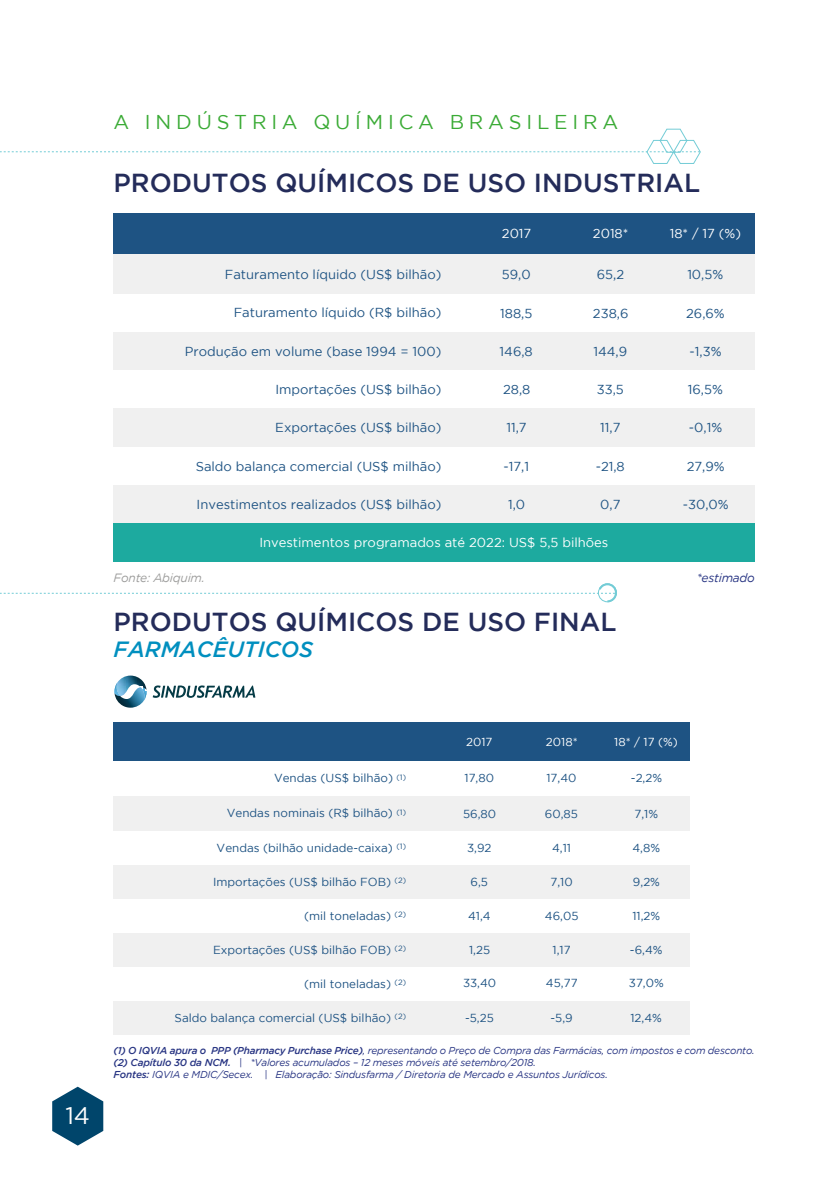
<style>
.page{position:relative;width:840px;height:1191px;background:#fff}
.page>*{position:absolute;margin:0;border:0;box-sizing:border-box;transform-origin:0 0}
.t1{font:500 26px "Gotham";color:#242c5a}
.t2{font:24px "Gotham";color:#fff}
.t3{font:italic 500 22px "Gotham";color:#008fbf}
.t4{font:20px "Gotham";letter-spacing:.24em;color:#3bab36}
.t5{font:13px "Gotham";color:#1e5383}
.t6{font:13px "Gotham";color:#fff}
.t7{font:italic 12px "Gotham";letter-spacing:-.02em;color:#9d9d9c}
.t8{font:italic 12px "Gotham";letter-spacing:-.02em;color:#283583}
.t9{font:11.6px "Gotham";color:#1e5383}
.t10{font:11.6px "Gotham";color:#fff}
.t11{font:italic 10px/12px "Gotham";letter-spacing:-.02em;color:#283583}
.s1{font-weight:500}
</style>
<div class="page">
<svg style="left:52px;top:1086px;width:51px;height:59px"></svg>
<svg style="left:0;top:129px;width:700px;height:35px"></svg>
<svg style="left:0;top:583px;width:617px;height:20px"></svg>
<div style="left:113px;top:722px;width:325px;height:39px;background:#1e5383"></div>
<div style="left:438px;top:722px;width:82px;height:39px;background:#1e5383"></div>
<div style="left:520px;top:722px;width:82px;height:39px;background:#1e5383"></div>
<div style="left:602px;top:722px;width:87px;height:39px;background:#1e5383"></div>
<div style="left:113px;top:796px;width:325px;height:35px;background:#f0f0f0"></div>
<div style="left:438px;top:796px;width:82px;height:35px;background:#f0f0f0"></div>
<div style="left:520px;top:796px;width:82px;height:35px;background:#f0f0f0"></div>
<div style="left:602px;top:796px;width:87px;height:35px;background:#f0f0f0"></div>
<div style="left:113px;top:865px;width:325px;height:34px;background:#f0f0f0"></div>
<div style="left:438px;top:865px;width:82px;height:34px;background:#f0f0f0"></div>
<div style="left:520px;top:865px;width:82px;height:34px;background:#f0f0f0"></div>
<div style="left:602px;top:865px;width:87px;height:34px;background:#f0f0f0"></div>
<div style="left:113px;top:933px;width:325px;height:34px;background:#f0f0f0"></div>
<div style="left:438px;top:933px;width:82px;height:34px;background:#f0f0f0"></div>
<div style="left:520px;top:933px;width:82px;height:34px;background:#f0f0f0"></div>
<div style="left:602px;top:933px;width:87px;height:34px;background:#f0f0f0"></div>
<div style="left:113px;top:1001px;width:325px;height:34px;background:#f0f0f0"></div>
<div style="left:438px;top:1001px;width:82px;height:34px;background:#f0f0f0"></div>
<div style="left:520px;top:1001px;width:82px;height:34px;background:#f0f0f0"></div>
<div style="left:602px;top:1001px;width:87px;height:34px;background:#f0f0f0"></div>
<svg style="left:113px;top:674px;width:34px;height:34px"></svg>
<img style="left:116px;top:675px;width:30px;height:12px">
<svg style="left:114px;top:682px;width:6px;height:5px"></svg>
<img style="left:114px;top:687px;width:26px;height:20px">
<svg style="left:140px;top:685px;width:115px;height:15px"></svg>
<div style="left:113px;top:213px;width:354px;height:41px;background:#1e5383"></div>
<div style="left:467px;top:213px;width:97px;height:41px;background:#1e5383"></div>
<div style="left:564px;top:213px;width:92px;height:41px;background:#1e5383"></div>
<div style="left:656px;top:213px;width:98px;height:41px;background:#1e5383"></div>
<div style="left:113px;top:254px;width:354px;height:40px;background:#f0f0f0"></div>
<div style="left:467px;top:254px;width:97px;height:40px;background:#f0f0f0"></div>
<div style="left:564px;top:254px;width:92px;height:40px;background:#f0f0f0"></div>
<div style="left:656px;top:254px;width:98px;height:40px;background:#f0f0f0"></div>
<div style="left:113px;top:332px;width:354px;height:38px;background:#f0f0f0"></div>
<div style="left:467px;top:332px;width:97px;height:38px;background:#f0f0f0"></div>
<div style="left:564px;top:332px;width:92px;height:38px;background:#f0f0f0"></div>
<div style="left:656px;top:332px;width:98px;height:38px;background:#f0f0f0"></div>
<div style="left:113px;top:409px;width:354px;height:38px;background:#f0f0f0"></div>
<div style="left:467px;top:409px;width:97px;height:38px;background:#f0f0f0"></div>
<div style="left:564px;top:409px;width:92px;height:38px;background:#f0f0f0"></div>
<div style="left:656px;top:409px;width:98px;height:38px;background:#f0f0f0"></div>
<div style="left:113px;top:485px;width:354px;height:38px;background:#f0f0f0"></div>
<div style="left:467px;top:485px;width:97px;height:38px;background:#f0f0f0"></div>
<div style="left:564px;top:485px;width:92px;height:38px;background:#f0f0f0"></div>
<div style="left:656px;top:485px;width:98px;height:38px;background:#f0f0f0"></div>
<div style="left:113px;top:523px;width:641px;height:39px;background:#1daa9f"></div>
<h3 class="t4" style="left:113px;top:110px;width:506px">A INDÚSTRIA QUÍMICA BRASILEIRA</h3>
<h1 class="t1" style="left:113px;top:168px;width:587px">PRODUTOS QUÍMICOS DE USO INDUSTRIAL</h1>
<p class="t6" style="left:501px;top:226px;width:31px">2017</p>
<p class="t6" style="left:592px;top:226px;width:37px">2018*</p>
<p class="t6" style="left:669px;top:226px;width:73px">18* / 17 (%)</p>
<p class="t5" style="left:225px;top:267px;width:218px">Faturamento líquido (US$ bilhão)</p>
<p class="t5" style="left:501px;top:267px;width:30px">59,0</p>
<p class="t5" style="left:596px;top:267px;width:29px">65,2</p>
<p class="t5" style="left:687px;top:267px;width:37px">10,5%</p>
<p class="t5" style="left:233px;top:306px;width:209px">Faturamento líquido (R$ bilhão)</p>
<p class="t5" style="left:500px;top:306px;width:34px">188,5</p>
<p class="t5" style="left:592px;top:306px;width:37px">238,6</p>
<p class="t5" style="left:685px;top:306px;width:40px">26,6%</p>
<p class="t5" style="left:185px;top:344px;width:258px">Produção em volume (base 1994 = 100)</p>
<p class="t5" style="left:499px;top:344px;width:35px">146,8</p>
<p class="t5" style="left:593px;top:344px;width:35px">144,9</p>
<p class="t5" style="left:689px;top:344px;width:33px">-1,3%</p>
<p class="t5" style="left:275px;top:382px;width:168px">Importações (US$ bilhão)</p>
<p class="t5" style="left:502px;top:382px;width:29px">28,8</p>
<p class="t5" style="left:596px;top:382px;width:29px">33,5</p>
<p class="t5" style="left:687px;top:382px;width:37px">16,5%</p>
<p class="t5" style="left:275px;top:420px;width:168px">Exportações (US$ bilhão)</p>
<p class="t5" style="left:506px;top:420px;width:22px">11,7</p>
<p class="t5" style="left:600px;top:420px;width:22px">11,7</p>
<p class="t5" style="left:688px;top:420px;width:35px">-0,1%</p>
<p class="t5" style="left:195px;top:459px;width:247px">Saldo balança comercial (US$ milhão)</p>
<p class="t5" style="left:503px;top:459px;width:27px">-17,1</p>
<p class="t5" style="left:595px;top:459px;width:31px">-21,8</p>
<p class="t5" style="left:686px;top:459px;width:39px">27,9%</p>
<p class="t5" style="left:196px;top:497px;width:246px">Investimentos realizados (US$ bilhão)</p>
<p class="t5" style="left:508px;top:497px;width:19px">1,0</p>
<p class="t5" style="left:600px;top:497px;width:22px">0,7</p>
<p class="t5" style="left:682px;top:497px;width:47px">-30,0%</p>
<p class="t6" style="left:259px;top:535px;width:350px">Investimentos programados até 2022: US$ 5,5 bilhões</p>
<p class="t7" style="left:113px;top:570px;width:93px">Fonte: Abiquim.</p>
<p class="t8" style="left:696px;top:570px;width:60px">*estimado</p>
<h1 class="t1" style="left:113px;top:607px;width:504px">PRODUTOS QUÍMICOS DE USO FINAL</h1>
<h3 class="t3" style="left:113px;top:636px;width:201px">FARMACÊUTICOS</h3>
<h2 class="t2" style="left:65px;top:1102px;width:26px">14</h2>
<p class="t10" style="left:466px;top:735px;width:28px">2017</p>
<p class="t10" style="left:545px;top:735px;width:33px">2018*</p>
<p class="t10" style="left:614px;top:735px;width:65px">18* / 17 (%)</p>
<p class="t9" style="left:274px;top:772px;width:133px">Vendas (US$ bilhão) <sup>(1)</sup></p>
<p class="t9" style="left:464px;top:771px;width:31px">17,80</p>
<p class="t9" style="left:546px;top:771px;width:32px">17,40</p>
<p class="t9" style="left:630px;top:771px;width:33px">-2,2%</p>
<p class="t9" style="left:227px;top:807px;width:181px">Vendas nominais (R$ bilhão) <sup>(1)</sup></p>
<p class="t9" style="left:463px;top:807px;width:35px">56,80</p>
<p class="t9" style="left:544px;top:807px;width:35px">60,85</p>
<p class="t9" style="left:634px;top:807px;width:25px">7,1%</p>
<p class="t9" style="left:216px;top:841px;width:191px">Vendas (bilhão unidade-caixa) <sup>(1)</sup></p>
<p class="t9" style="left:467px;top:841px;width:26px">3,92</p>
<p class="t9" style="left:551px;top:841px;width:20px">4,11</p>
<p class="t9" style="left:632px;top:841px;width:29px">4,8%</p>
<p class="t9" style="left:213px;top:875px;width:194px">Importações (US$ bilhão FOB) <sup>(2)</sup></p>
<p class="t9" style="left:470px;top:875px;width:19px">6,5</p>
<p class="t9" style="left:550px;top:875px;width:24px">7,10</p>
<p class="t9" style="left:632px;top:875px;width:29px">9,2%</p>
<p class="t9" style="left:304px;top:909px;width:103px">(mil toneladas) <sup>(2)</sup></p>
<p class="t9" style="left:468px;top:909px;width:24px">41,4</p>
<p class="t9" style="left:544px;top:909px;width:35px">46,05</p>
<p class="t9" style="left:632px;top:909px;width:29px">11,2%</p>
<p class="t9" style="left:213px;top:943px;width:194px">Exportações (US$ bilhão FOB) <sup>(2)</sup></p>
<p class="t9" style="left:469px;top:943px;width:23px">1,25</p>
<p class="t9" style="left:552px;top:943px;width:20px">1,17</p>
<p class="t9" style="left:629px;top:943px;width:34px">-6,4%</p>
<p class="t9" style="left:304px;top:977px;width:103px">(mil toneladas) <sup>(2)</sup></p>
<p class="t9" style="left:463px;top:977px;width:35px">33,40</p>
<p class="t9" style="left:545px;top:977px;width:33px">45,77</p>
<p class="t9" style="left:628px;top:977px;width:36px">37,0%</p>
<p class="t9" style="left:174px;top:1011px;width:233px">Saldo balança comercial (US$ bilhão) <sup>(2)</sup></p>
<p class="t9" style="left:465px;top:1011px;width:30px">-5,25</p>
<p class="t9" style="left:550px;top:1011px;width:24px">-5,9</p>
<p class="t9" style="left:630px;top:1011px;width:33px">12,4%</p>
<p class="t11" style="left:113px;top:1044px;width:642px"><span class="s1">(1) O IQVIA apura o PPP (Pharmacy Purchase Price)</span>, representando o Preço de Compra das Farmácias, com impostos e com desconto. <span class="s1">(2) Capítulo 30 da NCM.</span> | *Valores acumulados – 12 meses móveis até setembro/2018.<br><span class="s1">Fontes:</span> IQVIA e MDIC/Secex. | Elaboração: Sindusfarma / Diretoria de Mercado e Assuntos Jurídicos.</p>
</div>
